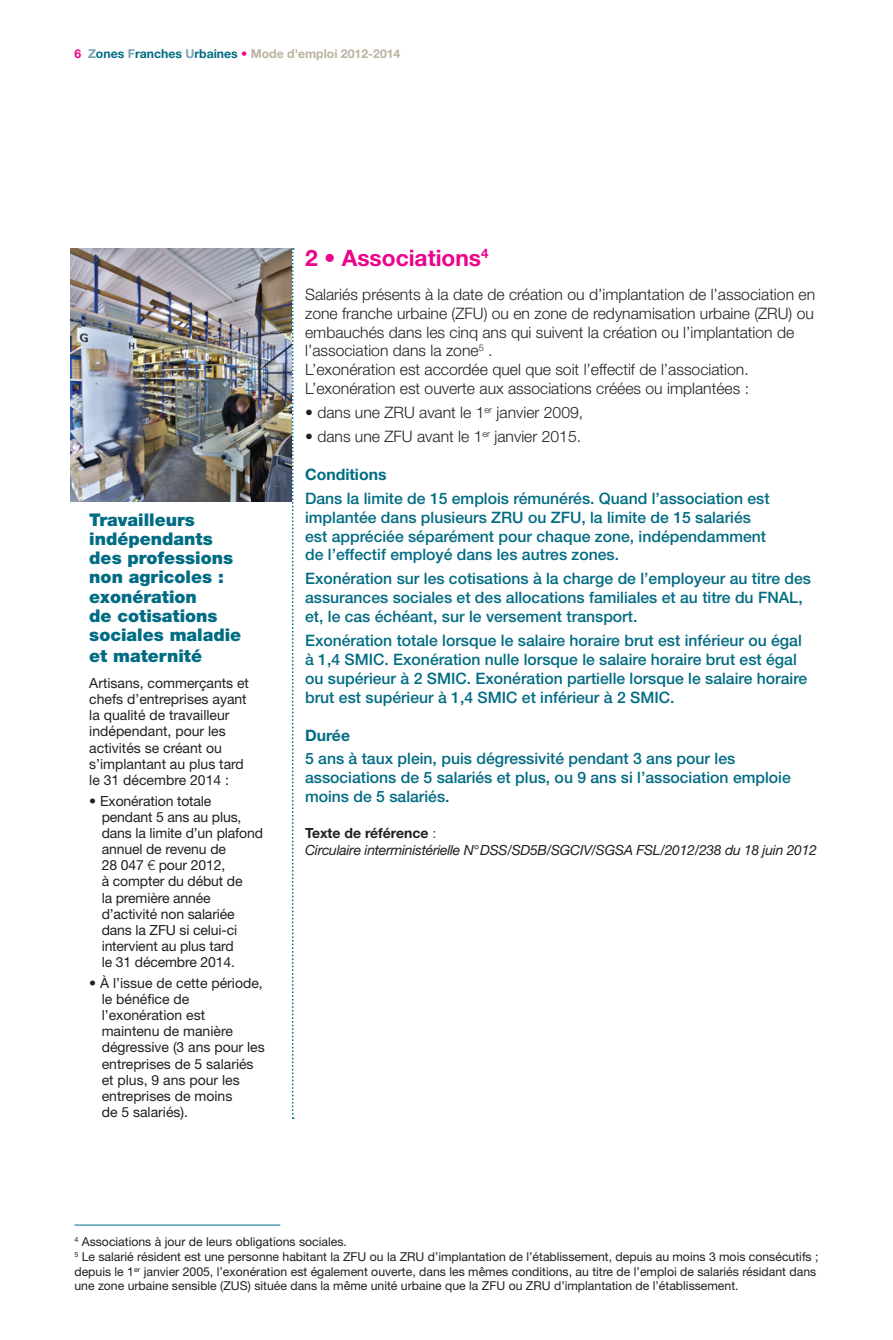
<style>
.page{position:relative;width:893px;height:1340px;background:#fff}
.page>*{position:absolute;margin:0;border:0;box-sizing:border-box;transform-origin:0 0}
.t1{font:700 22.75px "Helvetica Neue";color:#ed028c}
.t2{font:900 17.5px/19.2px "Helvetica Neue";color:#006c84}
.t3{font:500 15.75px/18.9px "Helvetica Neue LT Std";color:#006c84}
.t4{font:300 15.75px/18.9px "Helvetica Neue LT Std";color:#231f20}
.t5{font:700 15.75px "Helvetica Neue LT Std";color:#006c84}
.t6{font:14px/16.1px "Helvetica Neue LT Std";color:#231f20}
.t7{font:italic 14px/16.8px "Helvetica Neue LT Std";letter-spacing:-.02em;color:#231f20}
.t8{font:12.25px/14.7px "Helvetica Neue LT Std";color:#231f20}
.t9{font:700 12.25px "Helvetica Neue LT Std";color:#bcb2a1}
.s1{color:#ed028c}
.s2{color:#7ba3b4}
.s3{color:#006c84}
.s4{font-weight:300}
.s5{font-weight:700;font-style:normal}
.s6{font-weight:300;font-style:normal}
</style>
<div class="page">
<hr style="left:74px;top:1224px;width:206px;height:1px;background:#006c84">
<img style="left:71px;top:248px;width:220px;height:253px">
<svg style="left:292px;top:248px;width:2px;height:871px"></svg>
<p class="t9" style="left:74px;top:46px;width:328px"><span class="s1">6</span> <span class="s2">Z</span><span class="s3">ones</span> <span class="s2">F</span><span class="s3">ranches</span> <span class="s2">U</span><span class="s3">rbaines</span> <span class="s1">•</span> Mode d’emploi 2012-2014</p>
<p class="t2" style="left:89px;top:509px;width:154px">Travailleurs indépendants des professions non agricoles : exonération<br>de cotisations sociales maladie</p>
<p class="t2" style="left:89px;top:646px;width:114px">et maternité</p>
<p class="t6" style="left:89px;top:675px;width:161px">Artisans, commerçants et chefs d’entreprises ayant la qualité de travailleur indépendant, pour les activités se créant ou s’implantant au plus tard le 31 décembre 2014 :</p>
<p class="t6" style="left:102px;top:792px;width:163px;text-indent:-12px">• Exonération totale pendant 5 ans au plus, dans la limite d’un plafond annuel de revenu de<br>28 047 <span class="s4">€</span> pour 2012,<br>à compter du début de<br>la première année d’activité non salariée dans la ZFU si celui-ci intervient au plus tard<br>le 31 décembre 2014.</p>
<p class="t6" style="left:102px;top:974px;width:165px;text-indent:-12px">• À l’issue de cette période, le bénéfice de l’exonération est maintenu de manière dégressive (3 ans pour les entreprises de 5 salariés et plus, 9 ans pour les entreprises de moins<br>de 5 salariés).</p>
<h1 class="t1" style="left:305px;top:244px;width:185px">2 • Associations<sup>4</sup></h1>
<p class="t4" style="left:305px;top:284px;width:511px">Salariés présents à la date de création ou d’implantation de l’association en zone franche urbaine (ZFU) ou en zone de redynamisation urbaine (ZRU) ou embauchés dans les cinq ans qui suivent la création ou l’implantation de l’association dans la zone<sup>5</sup> .<br>L’exonération est accordée quel que soit l’effectif de l’association.<br>L’exonération est ouverte aux associations créées ou implantées :</p>
<p class="t4" style="left:305px;top:403px;width:280px">• dans une ZRU avant le 1<sup>er</sup> janvier 2009,</p>
<p class="t4" style="left:305px;top:426px;width:278px">• dans une ZFU avant le 1<sup>er</sup> janvier 2015.</p>
<p class="t5" style="left:305px;top:464px;width:83px">Conditions</p>
<p class="t3" style="left:305px;top:488px;width:466px">Dans la limite de 15 emplois rémunérés. Quand l’association est implantée dans plusieurs ZRU ou ZFU, la limite de 15 salariés est appréciée séparément pour chaque zone, indépendamment de l’effectif employé dans les autres zones.</p>
<p class="t3" style="left:305px;top:569px;width:508px">Exonération sur les cotisations à la charge de l’employeur au titre des assurances sociales et des allocations familiales et au titre du FNAL, et, le cas échéant, sur le versement transport.</p>
<p class="t3" style="left:305px;top:631px;width:504px">Exonération totale lorsque le salaire horaire brut est inférieur ou égal à 1,4 SMIC. Exonération nulle lorsque le salaire horaire brut est égal ou supérieur à 2 SMIC. Exonération partielle lorsque le salaire horaire brut est supérieur à 1,4 SMIC et inférieur à 2 SMIC.</p>
<p class="t5" style="left:305px;top:725px;width:46px">Durée</p>
<p class="t3" style="left:305px;top:749px;width:487px">5 ans à taux plein, puis dégressivité pendant 3 ans pour les associations de 5 salariés et plus, ou 9 ans si l’association emploie moins de 5 salariés.</p>
<p class="t7" style="left:305px;top:824px;width:513px"><span class="s5">Texte de référence</span> <span class="s6">:<br></span>Circulaire interministérielle N°DSS/SD5B/SGCIV/SGSA FSL/2012/238 du 18 juin 2012</p>
<p class="t8" style="left:74px;top:1234px;width:746px"><sup>4</sup> Associations à jour de leurs obligations sociales.<br><sup>5</sup> Le salarié résident est une personne habitant la ZFU ou la ZRU d’implantation de l’établissement, depuis au moins 3 mois consécutifs ; depuis le 1<sup>er</sup> janvier 2005, l’exonération est également ouverte, dans les mêmes conditions, au titre de l’emploi de salariés résidant dans une zone urbaine sensible (ZUS) située dans la même unité urbaine que la ZFU ou ZRU d’implantation de l’établissement.</p>
</div>
